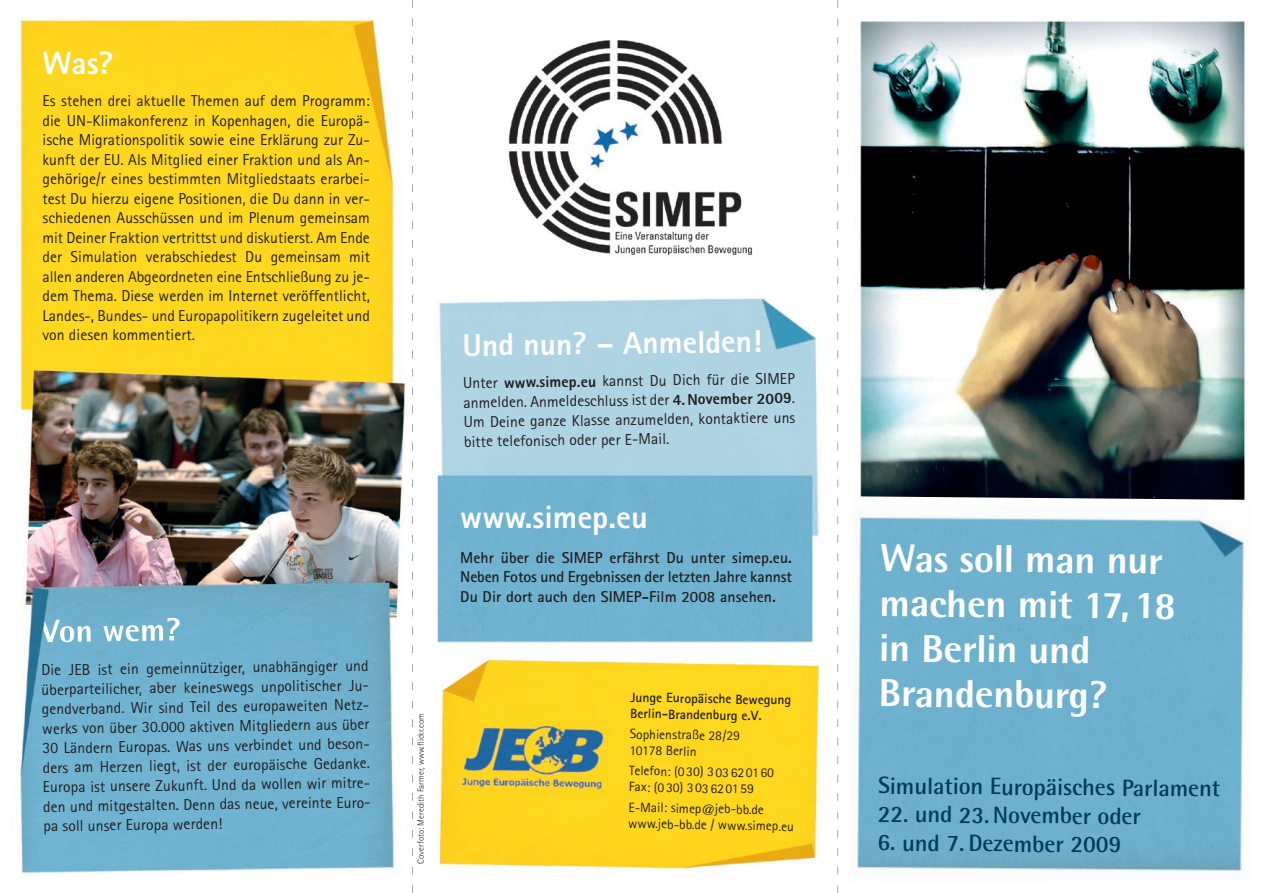
<style>
.page{position:relative;width:1263px;height:893px;background:#fff}
.page>*{position:absolute;margin:0;border:0;box-sizing:border-box;transform-origin:0 0}
.t1{font:800 39px/45px "Rotis Semi Sans";letter-spacing:-.015em;color:#fff}
.t2{font:800 32.25px "Rotis Sans Serif";color:#fff}
.t3{font:800 31.5px "Rotis Sans Serif";color:#fff}
.t4{font:700 23.7px "Rotis Semi Sans";color:#003b5a}
.t5{font:15.75px/19.5px "Rotis Sans Serif";color:#231f20;text-align:justify}
.t6{font:700 15.75px/19.5px "Rotis Sans Serif";letter-spacing:.005em;color:#231f20;text-align:justify}
.t7{font:13.5px/16.2px "Rotis Sans Serif";color:#231f20}
.t8{font:700 13.5px/16.2px "Rotis Sans Serif";color:#231f20}
.t9{font:300 9px "Rotis Sans Serif";color:#231f20}
.s1{font-weight:800}
</style>
<div class="page">
<img style="left:19px;top:19px;width:801px;height:855px">
<img style="left:859px;top:21px;width:387px;height:475px">
<img style="left:856px;top:496px;width:389px;height:376px">
<svg style="left:412px;top:0;width:1px;height:893px"></svg>
<svg style="left:837px;top:0;width:1px;height:893px"></svg>
<svg style="left:43px;top:618px;width:137px;height:24px"></svg>
<h2 class="t2" style="left:43px;top:43px;width:73px">Was?</h2>
<p class="t5" style="left:43px;top:91px;width:329px">Es stehen drei aktuelle Themen auf dem Programm: die UN-Klimakonferenz in Kopenhagen, die Europä&shy;ische Migrationspolitik sowie eine Erklärung zur Zu&shy;kunft der EU. Als Mitglied einer Fraktion und als An&shy;gehörige/r eines bestimmten Mitgliedstaats erarbei&shy;test Du hierzu eigene Positionen, die Du dann in ver&shy;schiedenen Ausschüssen und im Plenum gemeinsam mit Deiner Fraktion vertrittst und diskutierst. Am Ende der Simulation verabschiedest Du gemeinsam mit allen anderen Abgeordneten eine Entschließung zu je&shy;dem Thema. Diese werden im Internet veröffentlicht, Landes-, Bundes- und Europapolitikern zugeleitet und von diesen kommentiert.</p>
<p class="t5" style="left:41px;top:661px;width:329px;text-align:left;rotate:-1deg">Die JEB ist ein gemeinnütziger, unabhängiger und überparteilicher, aber keineswegs unpolitischer Ju&shy;gendverband. Wir sind Teil des europaweiten Netz&shy;werks von über 30.000 aktiven Mitgliedern aus über 30 Ländern Europas. Was uns verbindet und beson&shy;ders am Herzen liegt, ist der europäische Gedanke.<br>Europa ist unsere Zukunft. Und da wollen wir mitre&shy;den und mitgestalten. Denn das neue, vereinte Euro&shy;pa soll unser Europa werden!</p>
<p class="t9" style="left:416px;top:864px;width:152px;rotate:-90deg">Coverfoto: Meredith Farmer, www.flickr.com</p>
<h3 class="t3" style="left:462px;top:326px;width:301px;rotate:-1deg">Und nun? – Anmelden!</h3>
<p class="t5" style="left:463px;top:374px;width:333px;rotate:-1deg">Unter <span class="s1">www.simep.eu</span> kannst Du Dich für die SIMEP anmelden. Anmeldeschluss ist der <span class="s1">4. November 2009</span>.<br>Um Deine ganze Klasse anzumelden, kontaktiere uns bitte telefonisch oder per E-Mail.</p>
<h2 class="t2" style="left:460px;top:497px;width:189px">www.simep.eu</h2>
<p class="t6" style="left:460px;top:547px;width:333px">Mehr über die SIMEP erfährst Du unter simep.eu.<br>Neben Fotos und Ergebnissen der letzten Jahre kannst Du Dir dort auch den SIMEP-Film 2008 ansehen.</p>
<p class="t8" style="left:631px;top:689px;width:162px;rotate:1deg">Junge Europäische Bewegung<br>Berlin-Brandenburg e.V.</p>
<p class="t7" style="left:630px;top:726px;width:112px;rotate:1deg">Sophienstraße 28 /29<br>10178 Berlin</p>
<p class="t7" style="left:629px;top:762px;width:146px;rotate:1deg">Telefon: (0 30) 3 03 62 01 60<br>Fax: (0 30) 3 03 62 01 59</p>
<p class="t7" style="left:629px;top:799px;width:167px;rotate:1deg">E-Mail: simep@jeb-bb.de www.jeb-bb.de / www.simep.eu</p>
<h1 class="t1" style="left:879px;top:536px;width:299px">Was soll man nur machen mit 17, 18 in Berlin und<br>Brandenburg?</h1>
<h3 class="t4" style="left:878px;top:769px;width:344px;rotate:1deg">Simulation Europäisches Parlament</h3>
<h3 class="t4" style="left:878px;top:798px;width:264px;rotate:1deg">22. und 23. November oder</h3>
<h3 class="t4" style="left:878px;top:827px;width:245px;rotate:1deg">6. und 7. Dezember 2009</h3>
</div>
